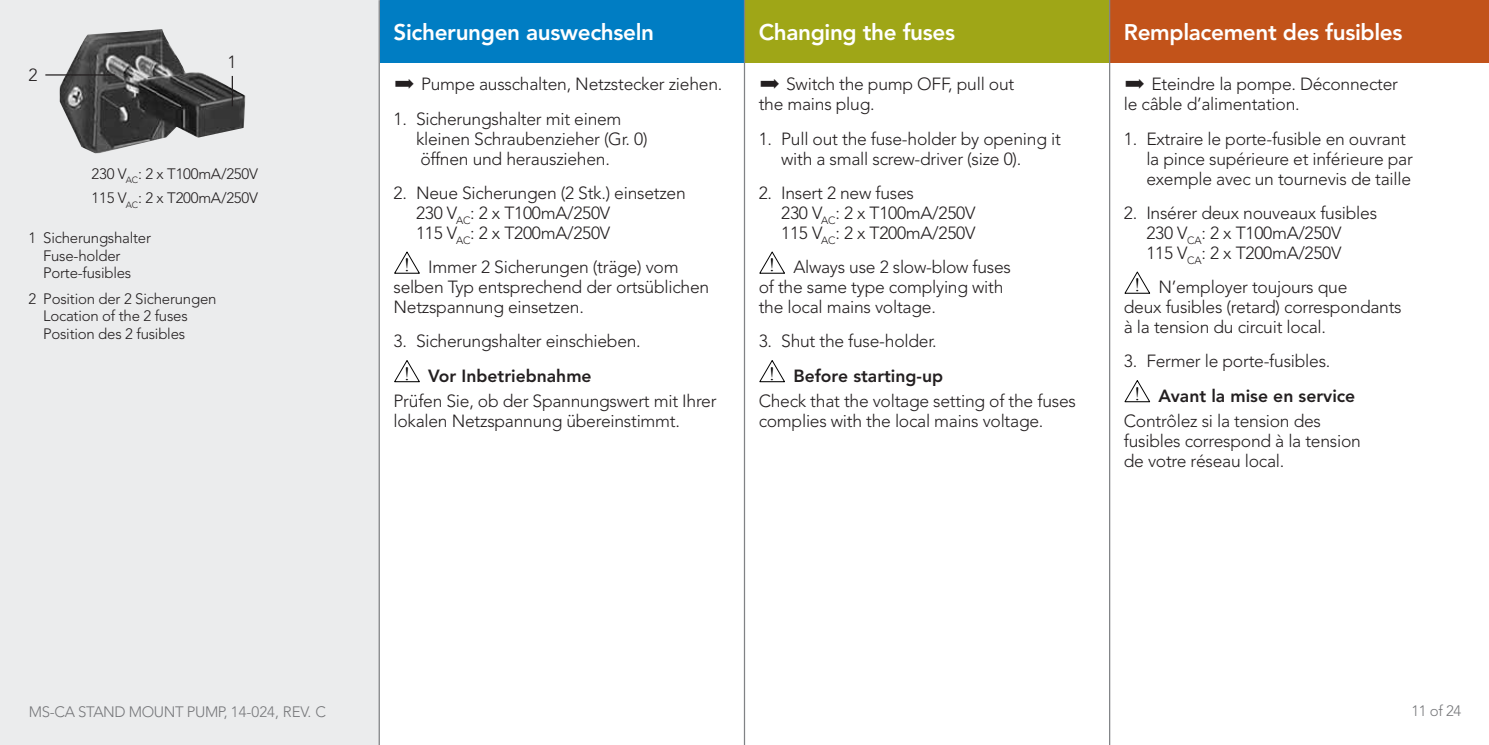
<style>
.page{position:relative;width:1489px;height:745px;background:#fff}
.page>*{position:absolute;margin:0;border:0;box-sizing:border-box;transform-origin:0 0}
.t1{font:800 22.5px "Avenir";letter-spacing:-.015em;color:#fff}
.t2{font:300 17.5px/20px "Avenir";letter-spacing:-.015em;color:#231f20}
.t3{font:300 15px/17.5px "Avenir";letter-spacing:-.015em;color:#231f20}
.t4{font:300 15px "Avenir";letter-spacing:-.025em;color:#77787b}
.s1{font-family:"Times New Roman";font-weight:400;font-size:19px;color:#000}
.s2{font-weight:800}
</style>
<div class="page">
<div style="left:379px;top:0;width:365px;height:62px;background:#007dc3"></div>
<div style="left:745px;top:0;width:363px;height:62px;background:#9fa617"></div>
<div style="left:1110px;top:0;width:378px;height:62px;background:#c2531a"></div>
<div style="left:0;top:0;width:379px;height:744px;background:#ebeced"></div>
<svg style="left:759px;top:251px;width:26px;height:23px"></svg>
<svg style="left:759px;top:360px;width:26px;height:22px"></svg>
<svg style="left:1124px;top:271px;width:26px;height:23px"></svg>
<svg style="left:1124px;top:380px;width:26px;height:22px"></svg>
<svg style="left:394px;top:251px;width:26px;height:23px"></svg>
<svg style="left:394px;top:360px;width:26px;height:22px"></svg>
<img style="left:60px;top:29px;width:185px;height:124px">
<hr style="left:232px;top:76px;width:1px;height:30px;background:#231f20">
<hr style="left:45px;top:74px;width:70px;height:1px;background:#231f20">
<hr style="left:378px;top:0;width:2px;height:744px;background:#808285">
<hr style="left:743px;top:0;width:2px;height:744px;background:#808285">
<hr style="left:1108px;top:0;width:2px;height:744px;background:#808285">
<p class="t2" style="left:28px;top:65px;width:11px">2</p>
<p class="t2" style="left:227px;top:52px;width:11px">1</p>
<p class="t3" style="left:91px;top:161px;width:168px;line-height:24.5px">230 V<sub>AC</sub>: 2 x T100mA/250V<br>115 V<sub>AC</sub>: 2 x T200mA/250V</p>
<p class="t3" style="left:43px;top:229px;width:109px;text-indent:-15px">1 Sicherungshalter<br>Fuse-holder<br>Porte-fusibles</p>
<p class="t3" style="left:43px;top:289px;width:175px;text-indent:-15px">2 Position der 2 Sicherungen<br>Location of the 2 fuses<br>Position des 2 fusibles</p>
<p class="t1" style="left:393px;top:18px;width:262px">Sicherungen auswechseln</p>
<p class="t2" style="left:421px;top:74px;width:303px">Pumpe ausschalten, Netzstecker ziehen.</p>
<p class="t2" style="left:416px;top:108px;width:233px;text-indent:-23px">1. Sicherungshalter mit einem kleinen Schraubenzieher (Gr. 0) öffnen und herausziehen.</p>
<p class="t2" style="left:416px;top:183px;width:271px;text-indent:-22px">2. Neue Sicherungen (2 Stk.) einsetzen<br>230 V<sub>AC</sub>: 2 x T100mA/250V<br>115 V<sub>AC</sub>: 2 x T200mA/250V</p>
<p class="t2" style="left:393px;top:257px;width:317px;text-indent:10px"><span class="s1">!</span> Immer 2 Sicherungen (träge) vom selben Typ entsprechend der ortsüblichen<br>Netzspannung einsetzen.</p>
<p class="t2" style="left:404px;top:324px;width:238px;line-height:34.2px;text-indent:-10px">3. Sicherungshalter einschieben. <span class="s1">!</span> <span class="s2">Vor Inbetriebnahme</span></p>
<p class="t2" style="left:393px;top:390px;width:324px">Prüfen Sie, ob der Spannungswert mit Ihrer lokalen Netzspannung übereinstimmt.</p>
<p class="t1" style="left:758px;top:18px;width:198px">Changing the fuses</p>
<p class="t2" style="left:758px;top:74px;width:257px;text-indent:27px">Switch the pump OFF, pull out the mains plug.</p>
<p class="t2" style="left:781px;top:128px;width:281px;text-indent:-23px">1. Pull out the fuse-holder by opening it with a small screw-driver (size 0).</p>
<p class="t2" style="left:781px;top:183px;width:196px;text-indent:-22px">2. Insert 2 new fuses<br>230 V<sub>AC</sub>: 2 x T100mA/250V<br>115 V<sub>AC</sub>: 2 x T200mA/250V</p>
<p class="t2" style="left:758px;top:257px;width:254px;text-indent:10px"><span class="s1">!</span> Always use 2 slow-blow fuses of the same type complying with the local mains voltage.</p>
<p class="t2" style="left:758px;top:324px;width:186px;line-height:34.2px;text-align:center">3. Shut the fuse-holder. <span class="s1">!</span> <span class="s2">Before starting-up</span></p>
<p class="t2" style="left:758px;top:390px;width:319px">Check that the voltage setting of the fuses complies with the local mains voltage.</p>
<p class="t1" style="left:1123px;top:18px;width:280px">Remplacement des fusibles</p>
<p class="t2" style="left:1123px;top:74px;width:276px;text-indent:27px">Eteindre la pompe. Déconnecter le câble d’alimentation.</p>
<p class="t2" style="left:1146px;top:128px;width:268px;text-indent:-23px">1. Extraire le porte-fusible en ouvrant la pince supérieure et inférieure par exemple avec un tournevis de taille</p>
<p class="t2" style="left:1146px;top:203px;width:232px;text-indent:-22px">2. Insérer deux nouveaux fusibles<br>230 V<sub>CA</sub>: 2 x T100mA/250V<br>115 V<sub>CA</sub>: 2 x T200mA/250V</p>
<p class="t2" style="left:1123px;top:277px;width:279px;text-indent:10px"><span class="s1">!</span> N’employer toujours que<br>deux fusibles (retard) correspondants à la tension du circuit local.</p>
<p class="t2" style="left:1134px;top:344px;width:222px;line-height:34.2px;text-indent:-10px">3. Fermer le porte-fusibles.<br><span class="s1">!</span> <span class="s2">Avant la mise en service</span></p>
<p class="t2" style="left:1123px;top:410px;width:238px">Contrôlez si la tension des fusibles correspond à la tension de votre réseau local.</p>
<p class="t4" style="left:29px;top:702px;width:298px">MS-CA STAND MOUNT PUMP, 14-024, REV. C</p>
<p class="t4" style="left:1411px;top:702px;width:51px">11 of 24</p>
</div>
